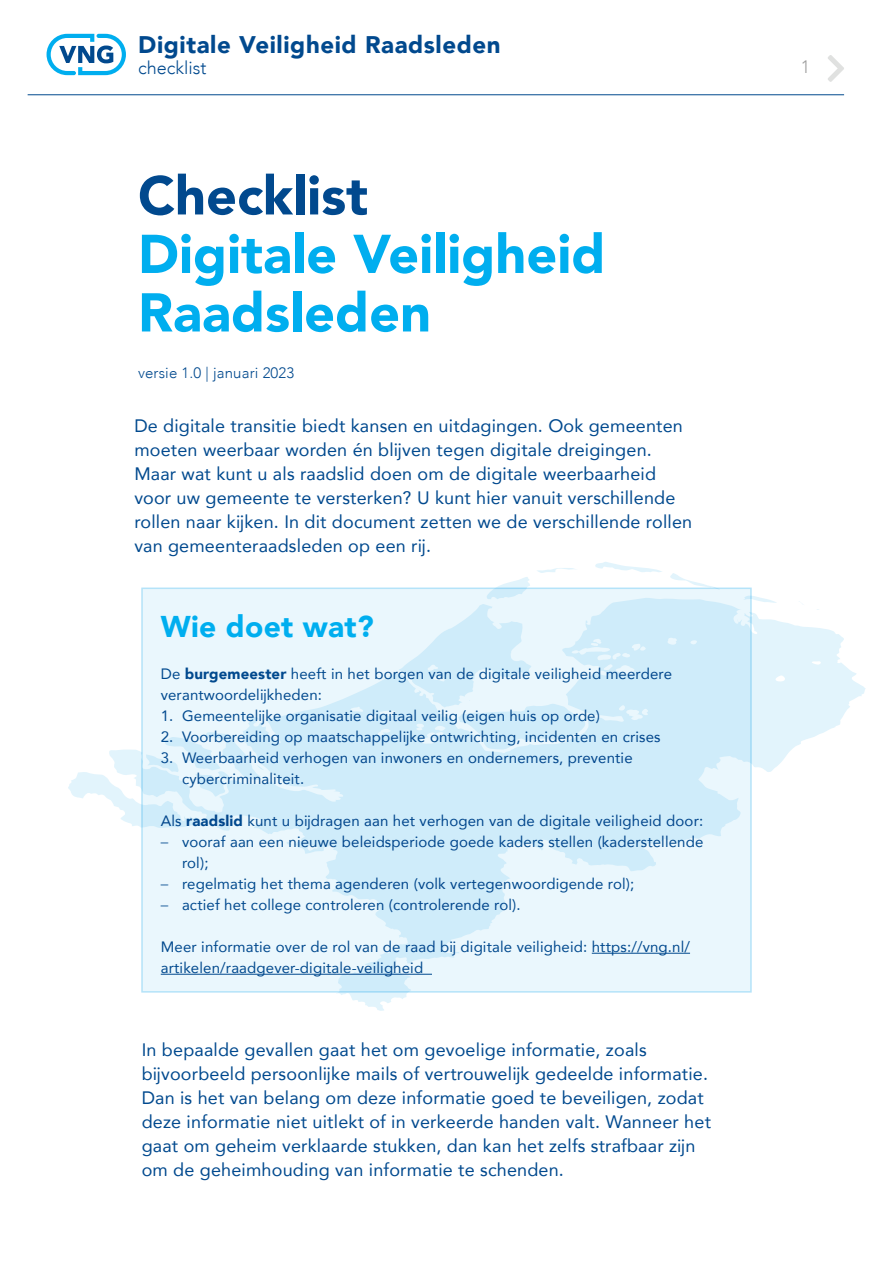
<style>
.page{position:relative;width:893px;height:1263px;background:#fff}
.page>*{position:absolute;margin:0;border:0;box-sizing:border-box;transform-origin:0 0}
.t1{font:900 54px "Avenir";color:#00aeef}
.t2{font:900 54px "Avenir";color:#01498e}
.t3{font:900 30px "Avenir";letter-spacing:.01em;color:#00aeef}
.t4{font:900 24px "Avenir";letter-spacing:.025em;color:#01498e}
.TEKST_grijs{font:18px/24px "Avenir";letter-spacing:.01em;color:#01498e}
.t5{font:300 18px "Avenir";color:#01498e}
.t6{font:300 18px "Avenir";color:#9e9e9e}
.t7{font:15px/21px "Avenir";letter-spacing:.01em;color:#01498e}
.t8{font:300 15px "Avenir";letter-spacing:.01em;color:#01498e}
.s1{font-weight:900}
.s2{font-family:"Frutiger";font-weight:300}
</style>
<div class="page">
<hr style="left:28px;top:94px;width:816px;height:1px;background:#01498e">
<svg style="left:47px;top:34px;width:79px;height:41px"></svg>
<svg style="left:68px;top:562px;width:798px;height:449px"></svg>
<svg style="left:828px;top:55px;width:16px;height:27px"></svg>
<svg style="left:144px;top:590px;width:605px;height:399px;background:#ddf1fb"></svg>
<hr style="left:592px;top:953px;width:98px;height:1px;background:#01498e">
<hr style="left:161px;top:974px;width:271px;height:1px;background:#01498e">
<div style="left:141px;top:587px;width:611px;height:405px;border:2px solid #b4e3f9"></div>
<p class="t4" style="left:138px;top:24px;width:364px">Digitale Veiligheid Raadsleden</p>
<p class="t5" style="left:138px;top:57px;width:70px">checklist</p>
<p class="t2" style="left:138px;top:149px;width:232px">Checklist</p>
<p class="t1" style="left:138px;top:208px;width:469px">Digitale Veiligheid</p>
<p class="t1" style="left:138px;top:266px;width:295px">Raadsleden</p>
<p class="t8" style="left:138px;top:364px;width:158px">versie 1.0 | januari 2023</p>
<p class="TEKST_grijs" style="left:134px;top:413px;width:559px">De digitale transitie biedt kansen en uitdagingen. Ook gemeenten moeten weerbaar worden én blijven tegen digitale dreigingen.<br>Maar wat kunt u als raadslid doen om de digitale weerbaarheid voor uw gemeente te versterken? U kunt hier vanuit verschillende rollen naar kijken. In dit document zetten we de verschillende rollen van gemeenteraadsleden op een rij.</p>
<h2 class="t3" style="left:161px;top:601px;width:215px">Wie doet wat?</h2>
<p class="t7" style="left:161px;top:663px;width:513px">De <span class="s1">burgemeester</span> heeft in het borgen van de digitale veiligheid meerdere verantwoordelijkheden:</p>
<p class="t7" style="left:161px;top:705px;width:441px">1. Gemeentelijke organisatie digitaal veilig (eigen huis op orde)</p>
<p class="t7" style="left:161px;top:726px;width:501px">2. Voorbereiding op maatschappelijke ontwrichting, incidenten en crises</p>
<p class="t7" style="left:182px;top:747px;width:452px;text-indent:-21px">3. Weerbaarheid verhogen van inwoners en ondernemers, preventie cybercriminaliteit.</p>
<p class="t7" style="left:161px;top:810px;width:544px">Als <span class="s1">raadslid</span> kunt u bijdragen aan het verhogen van de digitale veiligheid door:</p>
<p class="t7" style="left:182px;top:831px;width:523px;text-indent:-21px"><span class="s2">–</span> vooraf aan een nieuwe beleidsperiode goede kaders stellen (kaderstellende rol);</p>
<p class="t7" style="left:161px;top:873px;width:475px"><span class="s2">–</span> regelmatig het thema agenderen (volk vertegenwoordigende rol);</p>
<p class="t7" style="left:161px;top:894px;width:361px"><span class="s2">–</span> actief het college controleren (controlerende rol).</p>
<p class="t7" style="left:161px;top:936px;width:531px">Meer informatie over de rol van de raad bij digitale veiligheid: https://vng.nl/ artikelen/raadgever-digitale-veiligheid</p>
<p class="TEKST_grijs" style="left:142px;top:1037px;width:571px">In bepaalde gevallen gaat het om gevoelige informatie, zoals bijvoorbeeld persoonlijke mails of vertrouwelijk gedeelde informatie.<br>Dan is het van belang om deze informatie goed te beveiligen, zodat deze informatie niet uitlekt of in verkeerde handen valt. Wanneer het gaat om geheim verklaarde stukken, dan kan het zelfs strafbaar zijn om de geheimhouding van informatie te schenden.</p>
<p class="t6" style="left:801px;top:56px;width:11px">1</p>
</div>
